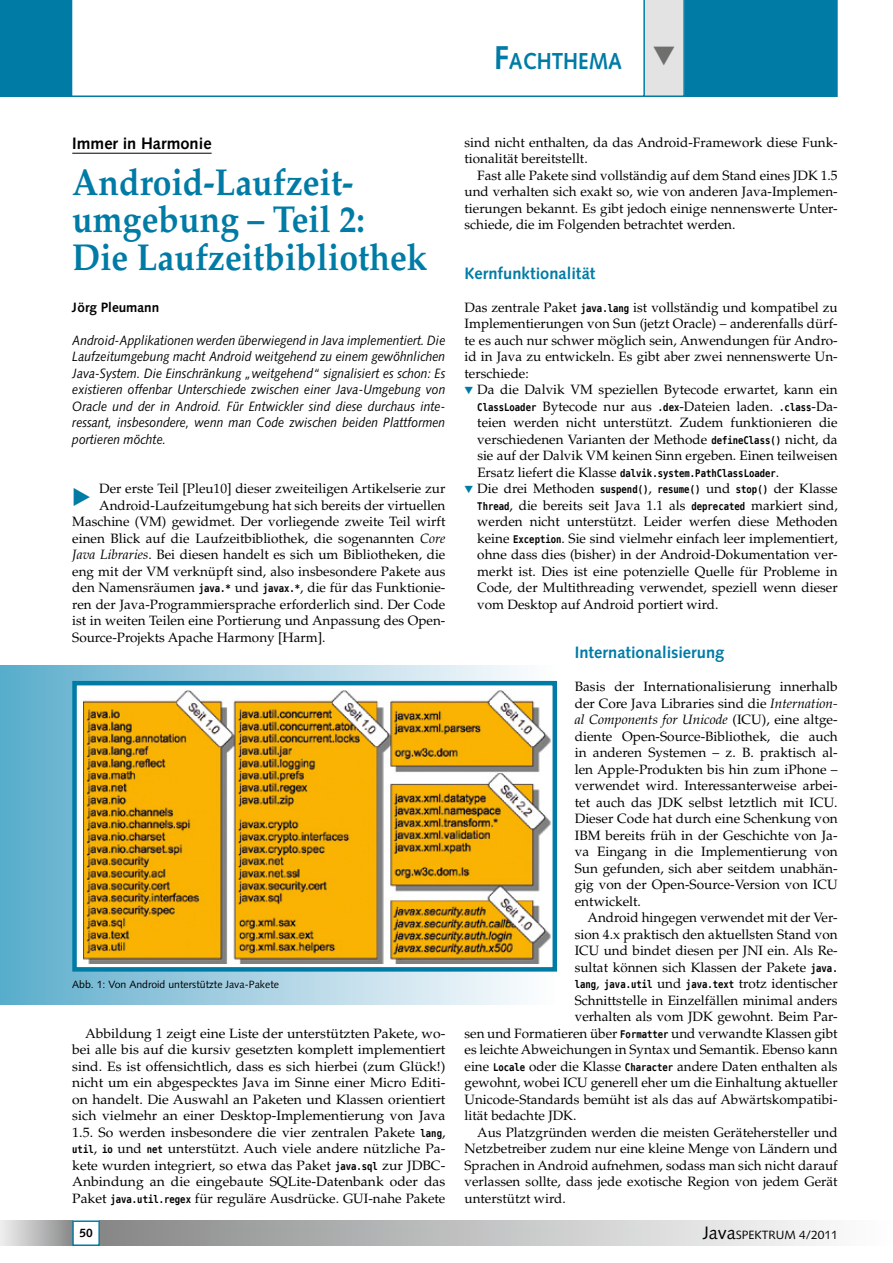
<style>
.page{position:relative;width:893px;height:1263px;background:#fff}
.page>*{position:absolute;margin:0;border:0;box-sizing:border-box;transform-origin:0 0}
.t1{font:700 37.5px/37.5px "Palatino";color:#007ba5;scale:.9 1}
.t2{font:23.4px "European Pi Three";color:#007ba5}
.t3{font:700 23.1px "Syntax";color:#007ba5;scale:.9 1}
.t4{font:700 16.5px "Syntax";color:#007ba5}
.t5{font:700 16.5px "Syntax";color:#000}
.t6{font:13.5px/16.5px "Palatino";color:#000;text-align:justify}
.t7{font:italic 13.5px/16.5px "Syntax";color:#000;text-align:justify;scale:.9 1}
.t8{font:700 13.5px "Syntax";color:#000}
.t9{font:12px "Syntax";color:#000}
.t10{font:700 12px "Syntax";color:#000}
.t11{font:700 10.5px "Bitstream Vera Sans Mono";color:#000;scale:.85 1}
.t12{font:10.5px "Syntax";color:#000}
.s1{font-size:33px}
.s2{font-style:italic}
.s3{font-family:"Bitstream Vera Sans Mono";font-weight:700;font-size:10.5px}
.s4{font-family:"European Pi Three";font-size:10.5px;color:#007ba5}
.s5{font-family:"Palatino";font-weight:400;font-size:13.5px}
.s6{font-size:18px}
</style>
<div class="page">
<div style="left:0;top:1220px;width:72px;height:26px;background:linear-gradient(to right,#f0f0f0,#8c8d8d)"></div>
<div style="left:100px;top:1220px;width:793px;height:26px;background:linear-gradient(to right,#888989,#fff)"></div>
<div style="left:72px;top:1220px;width:28px;height:26px;border:2px solid #007ba5"></div>
<svg style="left:72px;top:0;width:571px;height:97px"></svg>
<div style="left:0;top:0;width:72px;height:97px;background:#007ba5"></div>
<hr style="left:72px;top:153px;width:140px;height:1px;background:#000">
<div style="left:0;top:665px;width:556px;height:339px;background:linear-gradient(to right,#5caccb,#f9fafc)"></div>
<div style="left:75px;top:683px;width:480px;height:286px;background:#fff"></div>
<img style="left:84px;top:690px;width:467px;height:274px">
<div style="left:72px;top:681px;width:485px;height:290px;border:4px solid #007ba5"></div>
<svg style="left:643px;top:0;width:195px;height:97px;background:#2d8fb1"></svg>
<h3 class="t3" style="left:494px;top:48px;width:144px"><span class="s1">F</span>ACHTHEMA</h3>
<p class="t5" style="left:72px;top:133px;width:141px">Immer in Harmonie</p>
<h1 class="t1" style="left:72px;top:163px;width:396px">Android-Laufzeit&shy;umgebung – Teil 2:<br>Die Laufzeitbibliothek</h1>
<p class="t8" style="left:72px;top:299px;width:89px">Jörg Pleumann</p>
<p class="t7" style="left:72px;top:332px;width:416px">Android-Applikationen werden überwiegend in Java implementiert. Die Laufzeitumgebung macht Android weitgehend zu einem gewöhnlichen Java-System. Die Einschränkung „weitgehend“ signalisiert es schon: Es existieren offenbar Unterschiede zwischen einer Java-Umgebung von Oracle und der in Android. Für Entwickler sind diese durchaus inte&shy;ressant, insbesondere, wenn man Code zwischen beiden Plattformen portieren möchte.</p>
<h2 class="t2" style="left:72px;top:482px;width:21px">E</h2>
<p class="t6" style="left:99px;top:480px;width:348px">Der erste Teil [Pleu10] dieser zweiteiligen Artikelserie zur</p>
<p class="t6" style="left:99px;top:497px;width:348px">Android-Laufzeitumgebung hat sich bereits der virtuellen</p>
<p class="t6" style="left:72px;top:513px;width:375px">Maschine (VM) gewidmet. Der vorliegende zweite Teil wirft</p>
<p class="t6" style="left:72px;top:530px;width:375px">einen Blick auf die Laufzeitbibliothek, die sogenannten <span class="s2">Core</span></p>
<p class="t6" style="left:72px;top:546px;width:375px"><span class="s2">Java Libraries</span>. Bei diesen handelt es sich um Bibliotheken, die</p>
<p class="t6" style="left:72px;top:563px;width:375px">eng mit der VM verknüpft sind, also insbesondere Pakete aus</p>
<p class="t6" style="left:72px;top:579px;width:375px">den Namensräumen <span class="s3">java.*</span> und <span class="s3">javax.*</span>, die für das Funktionie-</p>
<p class="t6" style="left:72px;top:596px;width:375px">ren der Java-Programmiersprache erforderlich sind. Der Code</p>
<p class="t6" style="left:72px;top:612px;width:375px">ist in weiten Teilen eine Portierung und Anpassung des Open-</p>
<p class="t6" style="left:72px;top:629px;width:255px">Source-Projekts Apache Harmony [Harm].</p>
<p class="t12" style="left:72px;top:978px;width:208px">Abb. 1: Von Android unterstützte Java-Pakete</p>
<p class="t6" style="left:72px;top:1025px;width:375px;text-indent:13px">Abbildung 1 zeigt eine Liste der unterstützten Pakete, wo&shy;bei alle bis auf die kursiv gesetzten komplett implementiert sind. Es ist offensichtlich, dass es sich hierbei (zum Glück!) nicht um ein abgespecktes Java im Sinne einer Micro Editi&shy;on handelt. Die Auswahl an Paketen und Klassen orientiert sich vielmehr an einer Desktop-Implementierung von Java 1.5. So werden insbesondere die vier zentralen Pakete <span class="s3">lang</span>, <span class="s3">util</span>, <span class="s3">io</span> und <span class="s3">net</span> unterstützt. Auch viele andere nützliche Pa&shy;kete wurden integriert, so etwa das Paket <span class="s3">java.sql</span> zur JDBC-Anbindung an die eingebaute SQLite-Datenbank oder das Paket <span class="s3">java.util.regex</span> für reguläre Ausdrücke. GUI-nahe Pakete</p>
<p class="t6" style="left:465px;top:134px;width:375px">sind nicht enthalten, da das Android-Framework diese Funk&shy;tionalität bereitstellt.</p>
<p class="t6" style="left:465px;top:167px;width:375px;text-indent:13px">Fast alle Pakete sind vollständig auf dem Stand eines JDK 1.5 und verhalten sich exakt so, wie von anderen Java-Implemen&shy;tierungen bekannt. Es gibt jedoch einige nennenswerte Unter&shy;schiede, die im Folgenden betrachtet werden.</p>
<p class="t4" style="left:465px;top:263px;width:132px">Kernfunktionalität</p>
<p class="t6" style="left:465px;top:299px;width:375px">Das zentrale Paket <span class="s3">java.lang</span> ist vollständig und kompatibel zu</p>
<p class="t6" style="left:465px;top:315px;width:375px">Implementierungen von Sun (jetzt Oracle) – anderenfalls dürf-</p>
<p class="t6" style="left:465px;top:332px;width:375px">te es auch nur schwer möglich sein, Anwendungen für Andro-</p>
<p class="t6" style="left:465px;top:348px;width:375px">id in Java zu entwickeln. Es gibt aber zwei nennenswerte Un-</p>
<p class="t6" style="left:465px;top:365px;width:66px">terschiede:</p>
<p class="t6" style="left:465px;top:381px;width:375px"><span class="s4">H</span> Da die Dalvik VM speziellen Bytecode erwartet, kann ein</p>
<p class="t6" style="left:477px;top:398px;width:362px"><span class="s3">ClassLoader</span> Bytecode nur aus <span class="s3">.dex</span>-Dateien laden. <span class="s3">.class</span>-Da-</p>
<p class="t6" style="left:477px;top:414px;width:362px">teien werden nicht unterstützt. Zudem funktionieren die</p>
<p class="t6" style="left:477px;top:431px;width:362px">verschiedenen Varianten der Methode <span class="s3">defineClass()</span> nicht, da</p>
<p class="t6" style="left:477px;top:447px;width:362px">sie auf der Dalvik VM keinen Sinn ergeben. Einen teilweisen</p>
<p class="t11" style="left:477px;top:467px;width:357px"><span class="s5">Ersatz liefert die Klasse</span> dalvik.system.PathClassLoader<span class="s5">.</span></p>
<p class="t6" style="left:477px;top:480px;width:362px;text-indent:-13px"><span class="s4">H</span> Die drei Methoden <span class="s3">suspend()</span>, <span class="s3">resume()</span> und <span class="s3">stop()</span> der Klasse <span class="s3">Thread</span>, die bereits seit Java 1.1 als <span class="s3">deprecated</span> markiert sind, werden nicht unterstützt. Leider werfen diese Methoden keine <span class="s3">Exception</span>. Sie sind vielmehr einfach leer implementiert, ohne dass dies (bisher) in der Android-Dokumentation ver&shy;merkt ist. Dies ist eine potenzielle Quelle für Probleme in Code, der Multithreading verwendet, speziell wenn dieser vom Desktop auf Android portiert wird.</p>
<p class="t4" style="left:575px;top:643px;width:151px">Internationalisierung</p>
<p class="t6" style="left:575px;top:678px;width:264px">Basis der Internationalisierung innerhalb der Core Java Libraries sind die <span class="s2">Internation&shy;al Components for Unicode</span> (ICU), eine altge&shy;diente Open-Source-Bibliothek, die auch in anderen Systemen – z. B. praktisch al&shy;len Apple-Produkten bis hin zum iPhone – verwendet wird. Interessanterweise arbei&shy;tet auch das JDK selbst letztlich mit ICU.<br>Dieser Code hat durch eine Schenkung von IBM bereits früh in der Geschichte von Ja&shy;va Eingang in die Implementierung von Sun gefunden, sich aber seitdem unabhän&shy;gig von der Open-Source-Version von ICU entwickelt.</p>
<p class="t6" style="left:575px;top:909px;width:264px;text-indent:13px">Android hingegen verwendet mit der Ver&shy;sion 4.x praktisch den aktuellsten Stand von ICU und bindet diesen per JNI ein. Als Re&shy;sultat können sich Klassen der Pakete <span class="s3">java.</span></p>
<p class="t11" style="left:575px;top:978px;width:311px">lang<span class="s5">,</span> java.util <span class="s5">und</span> java.text <span class="s5">trotz identischer</span></p>
<p class="t6" style="left:575px;top:992px;width:264px">Schnittstelle in Einzelfällen minimal anders</p>
<p class="t6" style="left:575px;top:1008px;width:264px">verhalten als vom JDK gewohnt. Beim Par-</p>
<p class="t6" style="left:465px;top:1025px;width:375px">sen und Formatieren über <span class="s3">Formatter</span> und verwandte Klassen gibt</p>
<p class="t6" style="left:465px;top:1041px;width:375px">es leichte Abweichungen in Syntax und Semantik. Ebenso kann</p>
<p class="t6" style="left:465px;top:1058px;width:375px">eine <span class="s3">Locale</span> oder die Klasse <span class="s3">Character</span> andere Daten enthalten als</p>
<p class="t6" style="left:465px;top:1074px;width:375px">gewohnt, wobei ICU generell eher um die Einhaltung aktueller</p>
<p class="t6" style="left:465px;top:1091px;width:375px">Unicode-Standards bemüht ist als das auf Abwärtskompatibi-</p>
<p class="t6" style="left:465px;top:1107px;width:113px">lität bedachte JDK.</p>
<p class="t6" style="left:477px;top:1124px;width:362px">Aus Platzgründen werden die meisten Gerätehersteller und</p>
<p class="t6" style="left:465px;top:1140px;width:375px">Netzbetreiber zudem nur eine kleine Menge von Ländern und</p>
<p class="t6" style="left:465px;top:1157px;width:375px">Sprachen in Android aufnehmen, sodass man sich nicht darauf</p>
<p class="t6" style="left:465px;top:1173px;width:375px">verlassen sollte, dass jede exotische Region von jedem Gerät</p>
<p class="t6" style="left:465px;top:1190px;width:103px">unterstützt wird.</p>
<p class="t10" style="left:79px;top:1226px;width:15px">50</p>
<p class="t9" style="left:703px;top:1227px;width:137px"><span class="s6">Java</span>SPEKTRUM 4/2011</p>
</div>
